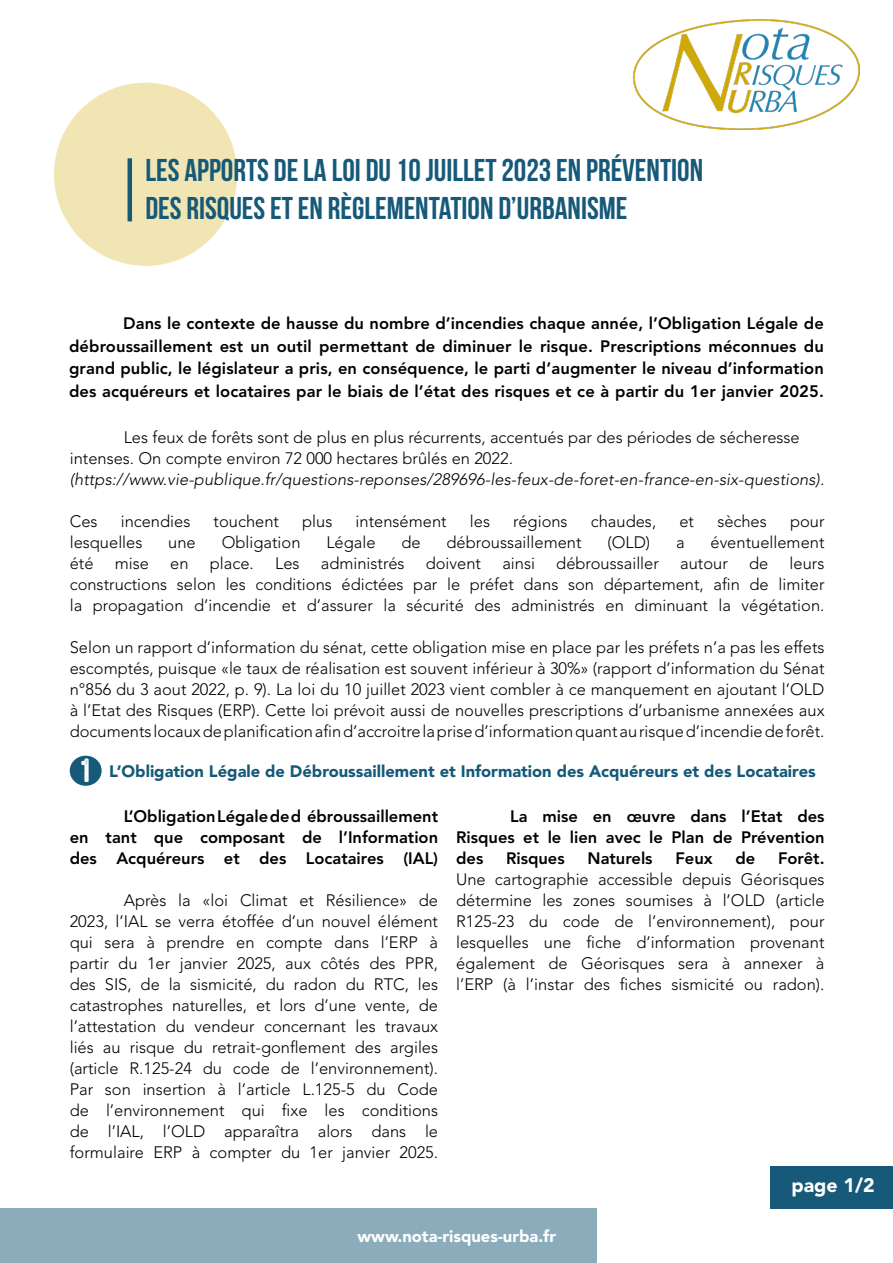
<style>
.page{position:relative;width:893px;height:1263px;background:#fff}
.page>*{position:absolute;margin:0;border:0;box-sizing:border-box;transform-origin:0 0}
.t1{font:700 31.5px/37.8px "Bebas Neue";color:#165978}
.t2{font:28.5px "Aptly Rust";color:#fff}
.t3{font:900 19.5px "Avenir LT Std";color:#fff}
.t4{font:300 16.5px/21px "Avenir LT Std";color:#000;text-align:justify}
.t5{font:800 16.5px/21px "Avenir LT Std";color:#000;text-align:justify}
.t6{font:900 16.5px "Avenir LT Std";color:#165978}
.t7{font:900 16.5px "Avenir LT Std";color:#fff}
.s1{font-style:italic}
</style>
<div class="page">
<div style="left:54px;top:83px;width:183px;height:183px;background:#f0e5b3;border-radius:50%"></div>
<div style="left:0;top:1209px;width:596px;height:54px;background:#8aacbb"></div>
<div style="left:771px;top:1166px;width:122px;height:43px;background:#165978"></div>
<hr style="left:128px;top:158px;width:4px;height:63px;background:#165978">
<img style="left:634px;top:19px;width:226px;height:110px">
<div style="left:70px;top:756px;width:32px;height:30px;background:#165978;border-radius:50%"></div>
<h1 class="t1" style="left:145px;top:151px;width:559px">LES APPORTS DE LA LOI DU 10 JUILLET 2023 EN PRÉVENTION<br>DES RISQUES ET EN RÈGLEMENTATION D’URBANISME</h1>
<p class="t5" style="left:69px;top:312px;width:756px;line-height:22.5px;text-indent:54px">Dans le contexte de hausse du nombre d’incendies chaque année, l’Obligation Légale de débroussaillement est un outil permettant de diminuer le risque. Prescriptions méconnues du grand public, le législateur a pris, en conséquence, le parti d’augmenter le niveau d’information des acquéreurs et locataires par le biais de l’état des risques et ce à partir du 1er janvier 2025.</p>
<p class="t4" style="left:70px;top:426px;width:756px;text-align:left;text-indent:54px">Les feux de forêts sont de plus en plus récurrents, accentués par des périodes de sécheresse intenses. On compte environ 72 000 hectares brûlés en 2022<span class="s1">. (https://www.vie-publique.fr/questions-reponses/289696-les-feux-de-foret-en-france-en-six-questions).</span></p>
<p class="t4" style="left:70px;top:510px;width:29px">Ces</p>
<p class="t4" style="left:121px;top:510px;width:71px">incendies</p>
<p class="t4" style="left:214px;top:510px;width:67px">touchent</p>
<p class="t4" style="left:302px;top:510px;width:32px">plus</p>
<p class="t4" style="left:356px;top:510px;width:93px">intensément</p>
<p class="t4" style="left:470px;top:510px;width:22px">les</p>
<p class="t4" style="left:513px;top:510px;width:56px">régions</p>
<p class="t4" style="left:591px;top:510px;width:67px">chaudes,</p>
<p class="t4" style="left:679px;top:510px;width:16px">et</p>
<p class="t4" style="left:717px;top:510px;width:51px">sèches</p>
<p class="t4" style="left:790px;top:510px;width:36px">pour</p>
<p class="t4" style="left:70px;top:531px;width:74px">lesquelles</p>
<p class="t4" style="left:168px;top:531px;width:29px">une</p>
<p class="t4" style="left:222px;top:531px;width:80px">Obligation</p>
<p class="t4" style="left:326px;top:531px;width:51px">Légale</p>
<p class="t4" style="left:401px;top:531px;width:21px">de</p>
<p class="t4" style="left:446px;top:531px;width:137px">débroussaillement</p>
<p class="t4" style="left:607px;top:531px;width:44px">(OLD)</p>
<p class="t4" style="left:676px;top:531px;width:10px">a</p>
<p class="t4" style="left:710px;top:531px;width:115px">éventuellement</p>
<p class="t4" style="left:70px;top:552px;width:25px">été</p>
<p class="t4" style="left:115px;top:552px;width:36px">mise</p>
<p class="t4" style="left:170px;top:552px;width:20px">en</p>
<p class="t4" style="left:210px;top:552px;width:46px">place.</p>
<p class="t4" style="left:275px;top:552px;width:26px">Les</p>
<p class="t4" style="left:321px;top:552px;width:85px">administrés</p>
<p class="t4" style="left:426px;top:552px;width:57px">doivent</p>
<p class="t4" style="left:502px;top:552px;width:34px">ainsi</p>
<p class="t4" style="left:556px;top:552px;width:104px">débroussailler</p>
<p class="t4" style="left:680px;top:552px;width:49px">autour</p>
<p class="t4" style="left:749px;top:552px;width:21px">de</p>
<p class="t4" style="left:70px;top:552px;width:756px;text-indent:720px">leurs constructions selon les conditions édictées par le préfet dans son département, afin de limiter la propagation d’incendie et d’assurer la sécurité des administrés en diminuant la végétation.</p>
<p class="t4" style="left:70px;top:636px;width:756px">Selon un rapport d’information du sénat, cette obligation mise en place par les préfets n’a pas les effets escomptés, puisque «le taux de réalisation est souvent inférieur à 30%» (rapport d’information du Sénat n°856 du 3 aout 2022, p. 9). La loi du 10 juillet 2023 vient combler à ce manquement en ajoutant l’OLD à l’Etat des Risques (ERP). Cette loi prévoit aussi de nouvelles prescriptions d’urbanisme annexées aux documents locaux de planification afin d’accroitre la prise d’information quant au risque d’incendie de forêt.</p>
<h2 class="t2" style="left:81px;top:752px;width:11px">1</h2>
<p class="t6" style="left:109px;top:761px;width:708px">L’Obligation Légale de Débroussaillement et Information des Acquéreurs et des Locataires</p>
<p class="t5" style="left:70px;top:805px;width:370px;text-indent:54px">L’Obligation Légale de d ébroussaillement en tant que composant de l’Information des Acquéreurs et des Locataires (IAL)</p>
<p class="t4" style="left:70px;top:889px;width:370px;text-indent:54px">Après la «loi Climat et Résilience» de 2023, l’IAL se verra étoffée d’un nouvel élément qui sera à prendre en compte dans l’ERP à partir du 1er janvier 2025, aux côtés des PPR, des SIS, de la sismicité, du radon du RTC, les catastrophes naturelles, et lors d’une vente, de l’attestation du vendeur concernant les travaux liés au risque du retrait-gonflement des argiles (article R.125-24 du code de l’environnement).<br>Par son insertion à l’article L.125-5 du Code de l’environnement qui fixe les conditions de l’IAL, l’OLD apparaîtra alors dans le formulaire ERP à compter du 1er janvier 2025.</p>
<p class="t5" style="left:456px;top:805px;width:370px;text-indent:54px">La mise en œuvre dans l’Etat des Risques et le lien avec le Plan de Prévention des</p>
<p class="t5" style="left:506px;top:847px;width:60px">Risques</p>
<p class="t5" style="left:588px;top:847px;width:67px">Naturels</p>
<p class="t5" style="left:675px;top:847px;width:39px">Feux</p>
<p class="t5" style="left:735px;top:847px;width:21px">de</p>
<p class="t5" style="left:778px;top:847px;width:48px">Forêt.</p>
<p class="t4" style="left:456px;top:868px;width:370px">Une cartographie accessible depuis Géorisques détermine les zones soumises à l’OLD (article R125-23 du code de l’environnement), pour lesquelles une fiche d’information provenant également de Géorisques sera à annexer à l’ERP (à l’instar des fiches sismicité ou radon).</p>
<p class="t3" style="left:791px;top:1173px;width:85px">page 1/2</p>
<p class="t7" style="left:357px;top:1226px;width:200px">www.nota-risques-urba.fr</p>
</div>
